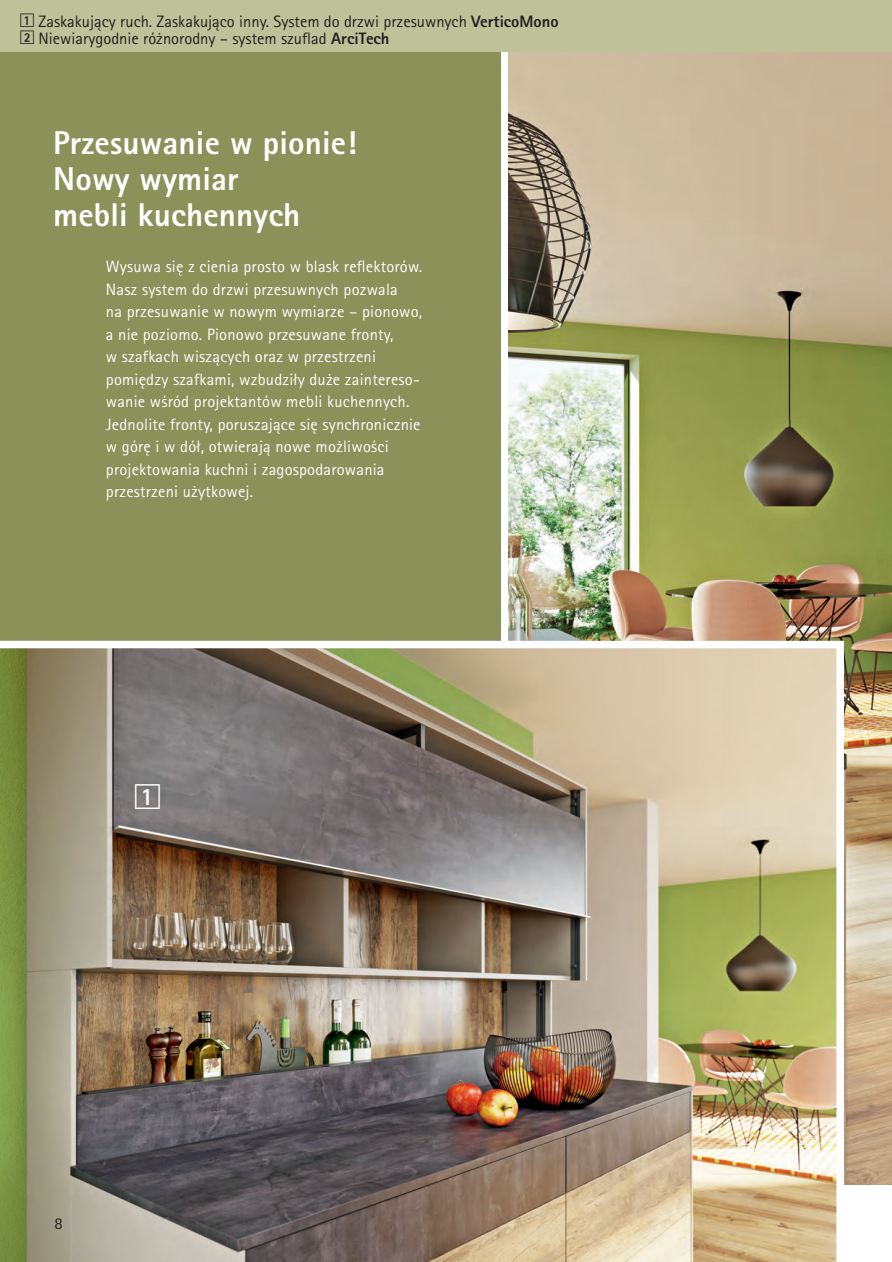
<style>
.page{position:relative;width:892px;height:1262px;background:#fff}
.page>*{position:absolute;margin:0;border:0;box-sizing:border-box;transform-origin:0 0}
.t1{font:36px "Hettich PI";color:#fff}
.t2{font:800 33px/36px "Rotis Sans Serif Pro Cyr";letter-spacing:.005em;color:#fff}
.t3{font:16.5px/22.5px "Rotis Sans Serif Pro Cyr";letter-spacing:.01em;color:#fff}
.t4{font:16.5px "Rotis Sans Serif Pro Cyr";color:#231f20}
.s1{font-family:"Hettich PI";font-size:19.5px}
.s2{font-weight:800}
</style>
<div class="page">
<img style="left:508px;top:52px;width:383px;height:1131px">
<div style="left:0;top:52px;width:501px;height:609px;background:#8a9159"></div>
<img style="left:0;top:640px;width:843px;height:621px">
<div style="left:0;top:0;width:891px;height:52px;background:#bfc199"></div>
<p class="t4" style="left:20px;top:12px;width:539px"><span class="s1">!</span> Zaskakujący ruch. Zaskakująco inny. System do drzwi przesuwnych <span class="s2">VerticoMono</span></p>
<p class="t4" style="left:20px;top:28px;width:370px"><span class="s1">„</span> Niewiarygodnie różnorodny – system szuflad <span class="s2">ArciTech</span></p>
<p class="t2" style="left:53px;top:124px;width:305px">Przesuwanie w pionie!</p>
<p class="t2" style="left:53px;top:160px;width:248px">Nowy wymiar mebli kuchennych</p>
<p class="t3" style="left:106px;top:255px;width:318px">Wysuwa się z cienia prosto w blask reflektorów.<br>Nasz system do drzwi przesuwnych pozwala<br>na przesuwanie w nowym wymiarze – pionowo, a nie poziomo. Pionowo przesuwane fronty,<br>w szafkach wiszących oraz w przestrzeni pomiędzy szafkami, wzbudziły duże zaintereso&shy;wanie wśród projektantów mebli kuchennych.<br>Jednolite fronty, poruszające się synchronicznie w górę i w dół, otwierają nowe możliwości projektowania kuchni i zagospodarowania</p>
<p class="t3" style="left:106px;top:480px;width:149px">przestrzeni użytkowej.</p>
<p class="t1" style="left:135px;top:783px;width:26px">!</p>
<p class="t4" style="left:54px;top:1213px;width:10px">8</p>
</div>
